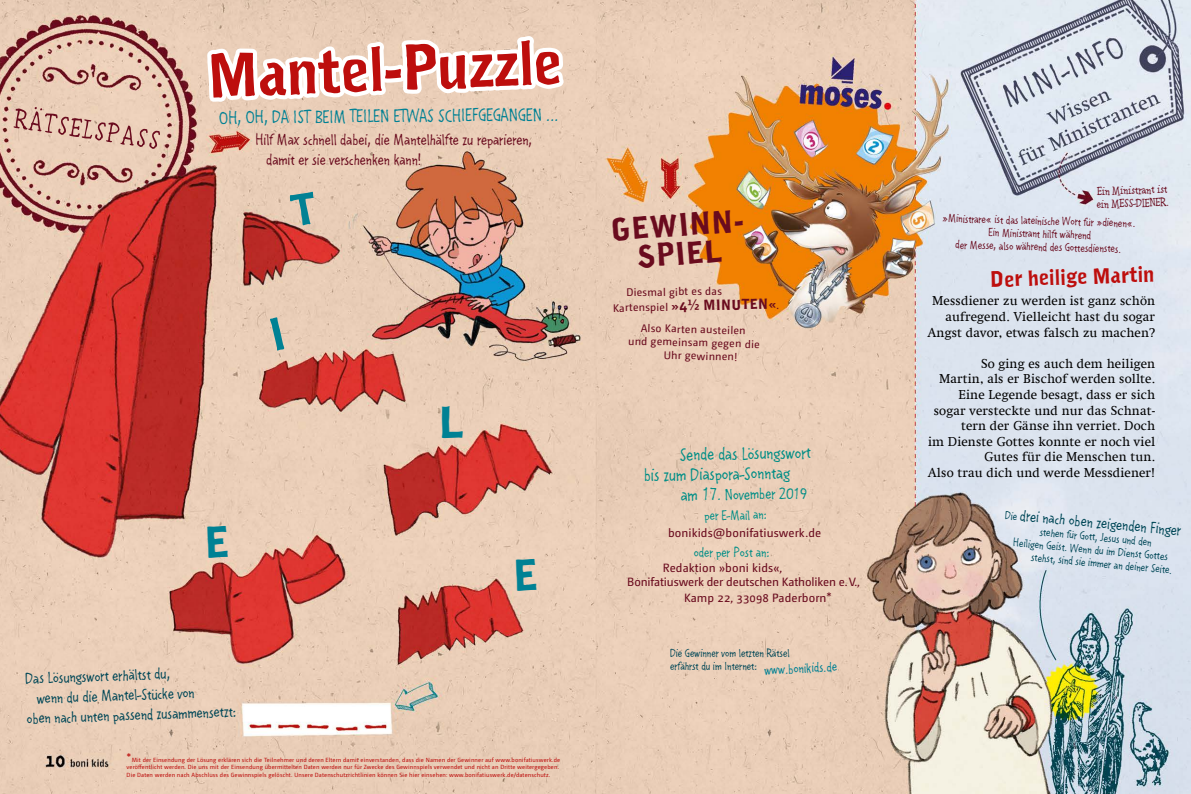
<style>
.page{position:relative;width:1191px;height:794px;background:#fff}
.page>*{position:absolute;margin:0;border:0;box-sizing:border-box;transform-origin:0 0}
.t1{font:59.7px "Naima";color:#bd0e0d}
.t2{font:43.2px "Naima";color:#008194}
.t3{font:30.4px/29px "Naima";color:#6a0b1e;text-align:center}
.t4{font:21px "Naima";color:#bd0e0d}
.t5{font:17px "Linse Grotesk";color:#008194}
.t6{font:17px/20px "Linse Grotesk";color:#008e86}
.t7{font:15px "Linse Grotesk";color:#004757}
.t8{font:15px/20px "Linse Grotesk";color:#6a0b1e}
.t9{font:15px "Linse Grotesk";color:#008e86}
.t10{font:13px/15.6px "Swift Com";letter-spacing:.01em;color:#000;text-align:right}
.t11{font:13px "Linse Grotesk";color:#008e86}
.t12{font:13px "Linse Grotesk";color:#008194}
.t13{font:12px/14.4px "Camingo Dos Pro";letter-spacing:-.01em;color:#6a0b1e}
.t14{font:12px "Camingo Dos Pro";letter-spacing:.01em;color:#6a0b1e}
.t15{font:11px/13.2px "Linse Grotesk";color:#004757}
.t16{font:11px/13px "Linse Grotesk";color:#6a0b1e;text-align:center}
.t17{font:11px/15px "Camingo Dos Pro";color:#6a0b1e}
.t18{font:11px/13px "Linserif";color:#6a0b1e}
.t19{font:6px/7.2px "Camingo Dos Pro";letter-spacing:.02em;color:#bd0e0d}
.s1{font-size:12px}
.s2{font-family:"Naima";font-size:14px}
.s3{font-size:17px}
.s4{font-size:13px}
.s5{font-size:11px}
</style>
<div class="page">
<img style="left:0;top:0;width:1191px;height:794px">
<svg style="left:412px;top:36px;width:35px;height:758px;background:#d8a694"></svg>
<img style="left:432px;top:0;width:137px;height:504px">
<svg style="left:14px;top:107px;width:146px;height:42px;background:#dbb7a6"></svg>
<svg style="left:516px;top:559px;width:20px;height:32px"></svg>
<svg style="left:203px;top:0;width:209px;height:794px;background:#e3b8a6"></svg>
<h1 class="t1" style="left:206px;top:38px;width:357px;rotate:-2deg">Mantel-Puzzle</h1>
<h3 class="t5" style="left:219px;top:108px;width:341px;rotate:-1deg">OH, OH, DA IST BEIM TEILEN ETWAS SCHIEFGEGANGEN ...</h3>
<h3 class="t8" style="left:266px;top:129px;width:267px;text-indent:-11px">Hilf Max schnell dabei, die Mantelhälfte zu reparieren, damit er sie verschenken kann!</h3>
<h3 class="t7" style="left:25px;top:668px;width:146px;rotate:-2deg">Das Lösungswort erhältst du,</h3>
<h3 class="t7" style="left:36px;top:688px;width:159px;rotate:-2deg">wenn du die Mantel-Stücke von</h3>
<h3 class="t7" style="left:26px;top:708px;width:211px;rotate:-2deg">oben nach unten passend zusammensetzt:</h3>
<h2 class="t2" style="left:439px;top:395px;width:26px">L</h2>
<p class="t19" style="left:127px;top:756px;width:435px"><span class="s1">*</span>Mit der Einsendung der Lösung erklären sich die Teilnehmer und deren Eltern damit einverstanden, dass die Namen der Gewinner auf www.bonifatiuswerk.de veröffentlicht werden. Die uns mit der Einsendung übermittelten Daten werden nur für Zwecke des Gewinnspiels verwendet und nicht an Dritte weitergegeben.<br>Die Daten werden nach Abschluss des Gewinnspiels gelöscht. Unsere Datenschutzrichtlinien können Sie hier einsehen: www.bonifatiuswerk.de/datenschutz.</p>
<h3 class="t3" style="left:610px;top:215px;width:140px;rotate:-4deg">GEWINN-<br>SPIEL</h3>
<h3 class="t17" style="left:612px;top:285px;width:167px;text-indent:14px;rotate:-1deg">Diesmal gibt es das<br>Kartenspiel <span class="s2">»4½ MINUTEN«</span>.</h3>
<h3 class="t17" style="left:641px;top:321px;width:106px;rotate:1deg">Also Karten austeilen</h3>
<h3 class="t17" style="left:628px;top:334px;width:133px;rotate:1deg">und gemeinsam gegen die</h3>
<h3 class="t17" style="left:664px;top:348px;width:75px;rotate:1deg">Uhr gewinnen!</h3>
<h3 class="t6" style="left:643px;top:445px;width:169px;text-indent:36px;rotate:-1deg">Sende das Lösungswort bis zum Diaspora-Sonntag</h3>
<h3 class="t9" style="left:680px;top:485px;width:128px;rotate:-1deg"><span class="s3">am 17</span>. November 2019</h3>
<h3 class="t11" style="left:704px;top:507px;width:64px;rotate:-1deg">per E-Mail an:</h3>
<h3 class="t14" style="left:668px;top:526px;width:155px">bonikids@bonifatiuswerk.de</h3>
<h3 class="t11" style="left:693px;top:544px;width:77px">oder per Post an:</h3>
<h3 class="t13" style="left:627px;top:560px;width:234px;text-indent:36px">Redaktion »boni kids«,<br>Bonifatiuswerk der deutschen Katholiken e.V.,</h3>
<h3 class="t14" style="left:684px;top:590px;width:149px">Kamp 22, 33098 Paderborn<span class="s4">*</span></h3>
<h3 class="t15" style="left:670px;top:646px;width:121px">Die Gewinner vom letzten Rätsel erfährst du im Internet:</h3>
<h3 class="t12" style="left:764px;top:661px;width:74px;rotate:-3deg">www.bonikids.de</h3>
<h3 class="t18" style="left:1096px;top:184px;width:74px;rotate:-2deg">Ein Ministrant ist ein MESS-DIENER.</h3>
<h3 class="t16" style="left:942px;top:212px;width:195px;rotate:1deg">»Ministrare« ist das lateinische Wort für »dienen«.<br>Ein Ministrant hilft während<br>der Messe, also während des Gottesdienstes.</h3>
<h3 class="t4" style="left:989px;top:266px;width:166px;rotate:-2deg">Der heilige Martin</h3>
<h3 class="t10" style="left:927px;top:293px;width:229px">Messdiener zu werden ist ganz schön aufregend. Vielleicht hast du sogar<br>Angst davor, etwas falsch zu machen?</h3>
<p class="t10" style="left:928px;top:355px;width:229px">So ging es auch dem heiligen<br>Martin, als er Bischof werden sollte.<br>Eine Legende besagt, dass er sich sogar versteckte und nur das Schnat&shy;tern der Gänse ihn verriet. Doch<br>im Dienste Gottes konnte er noch viel Gutes für die Menschen tun.<br>Also trau dich und werde Messdiener!</p>
<h3 class="t7" style="left:1006px;top:504px;width:178px;rotate:5deg"><span class="s5">Die</span> drei nach oben zeigenden Finger</h3>
<h3 class="t15" style="left:1040px;top:525px;width:114px;rotate:5deg">stehen für Gott, Jesus und den</h3>
<h3 class="t15" style="left:1013px;top:536px;width:157px;rotate:5deg">Heiligen Geist. Wenn du im Dienst Gottes</h3>
<h3 class="t15" style="left:1031px;top:550px;width:143px;rotate:5deg">stehst, sind sie immer an deiner Seite.</h3>
</div>
